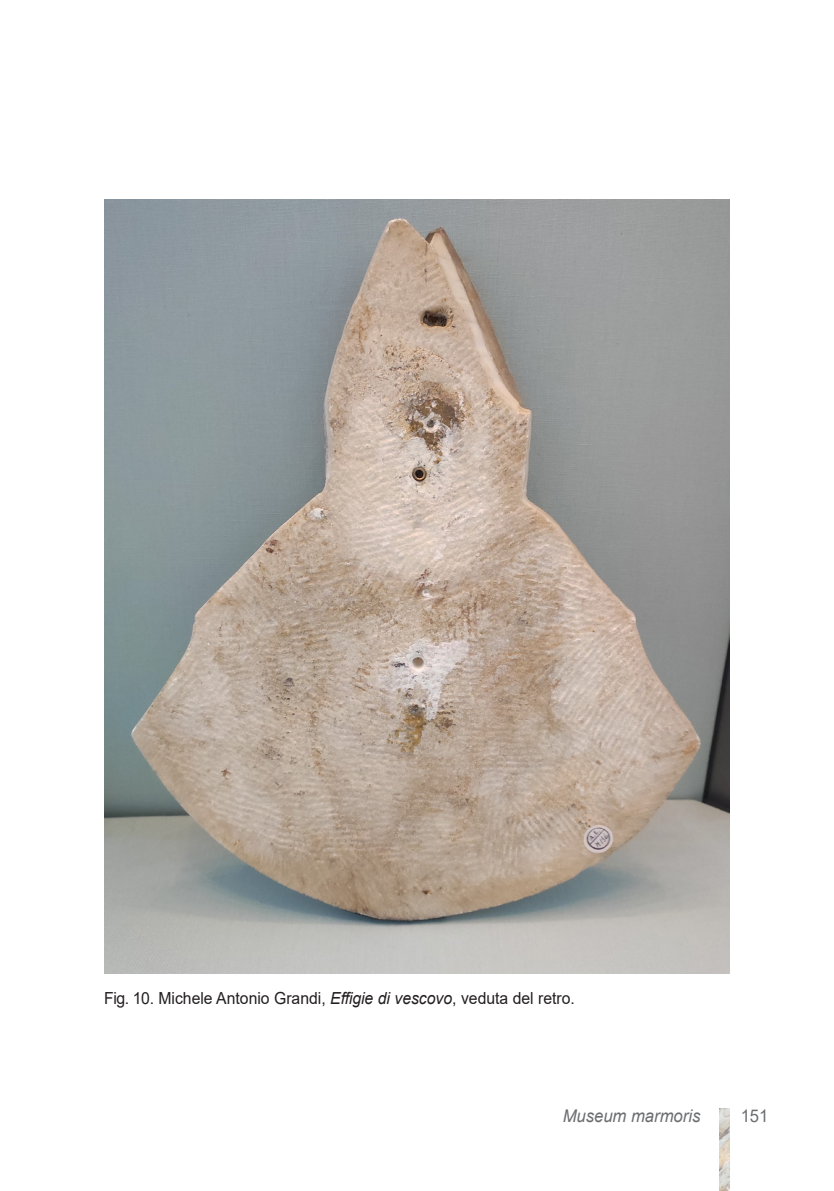
<style>
.page{position:relative;width:834px;height:1191px;background:#fff}
.page>*{position:absolute;margin:0;border:0;box-sizing:border-box;transform-origin:0 0}
.t1{font:italic 17.5px "Arial";color:#6c6d70;scale:.95 1}
.t2{font:17.5px "Arial";color:#6c6d70;scale:.95 1}
.t3{font:16.62px "Arial";color:#231f20;scale:.95 1}
.s1{font-style:italic}
</style>
<div class="page">
<img style="left:719px;top:1108px;width:10px;height:83px">
<img style="left:104px;top:199px;width:625px;height:774px">
<p class="t3" style="left:104px;top:986px;width:497px">Fig. 10. Michele Antonio Grandi, <span class="s1">Effigie di vescovo</span>, veduta del retro.</p>
<p class="t1" style="left:562px;top:1104px;width:146px">Museum marmoris</p>
<p class="t2" style="left:740px;top:1103px;width:31px">151</p>
</div>
